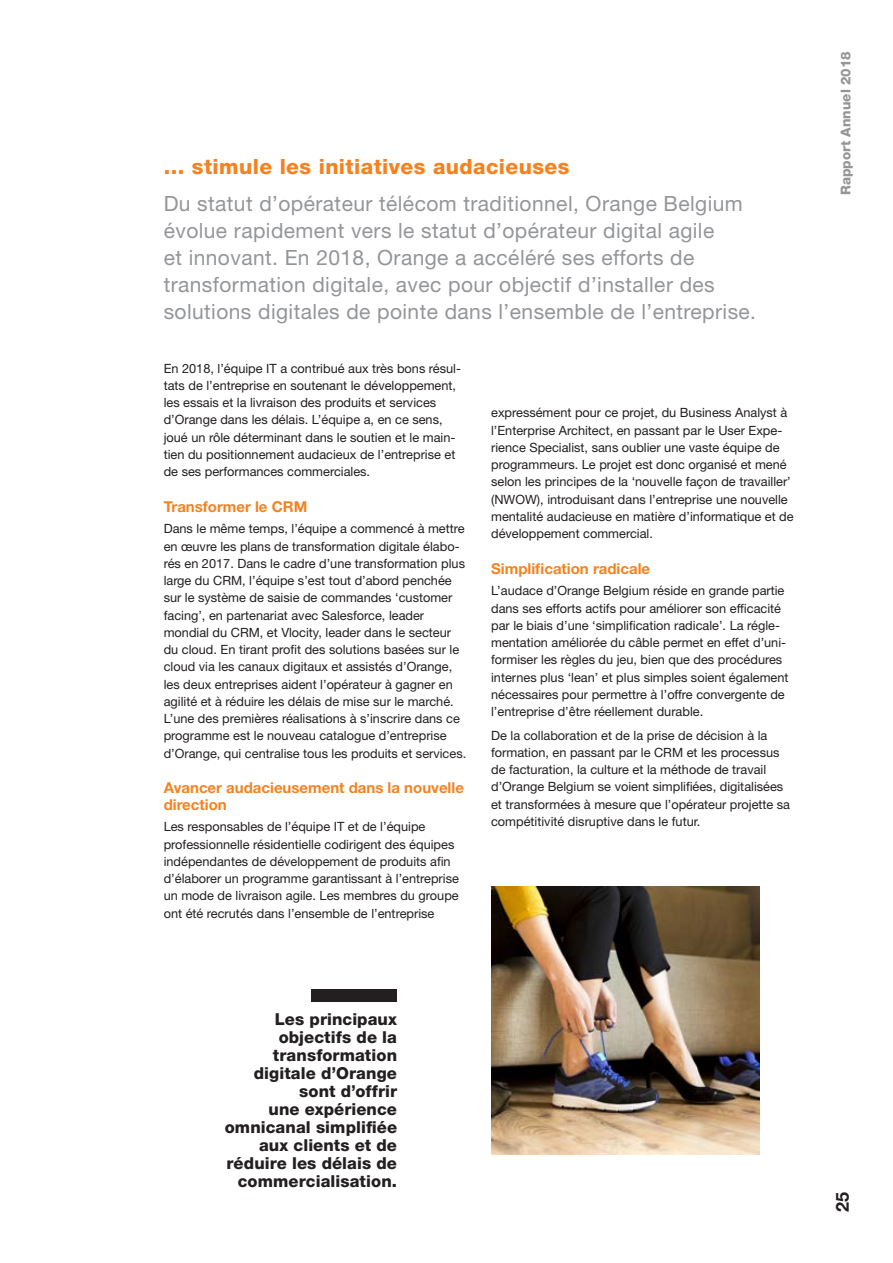
<style>
.page{position:relative;width:893px;height:1263px;background:#fff}
.page>*{position:absolute;margin:0;border:0;box-sizing:border-box;transform-origin:0 0}
.t1{font:21px/27px "Helvetica Neue LT Std";letter-spacing:.02em;color:#939598}
.t2{font:800 21px "Helvetica Neue LT Std";letter-spacing:.02em;color:#f58220}
.t3{font:700 18px "Helvetica Neue LT Std";color:#231f20}
.t4{font:800 16.5px/18px "Helvetica Neue LT Std";letter-spacing:.005em;color:#231f20;text-align:right}
.t5{font:700 15px/16.5px "Helvetica Neue LT Std";color:#f58220}
.t6{font:800 13.5px "Helvetica Neue LT Std";color:#939598}
.t7{font:12.75px/17.2px "Helvetica Neue LT Std";color:#231f20}
</style>
<div class="page">
<img style="left:491px;top:887px;width:268px;height:267px">
<div style="left:311px;top:989px;width:86px;height:12px;background:#231f20"></div>
<h1 class="t2" style="left:164px;top:154px;width:407px">... stimule les initiatives audacieuses</h1>
<p class="t1" style="left:164px;top:190px;width:594px">Du statut d’opérateur télécom traditionnel, Orange Belgium évolue rapidement vers le statut d’opérateur digital agile<br>et innovant. En 2018, Orange a accéléré ses efforts de transformation digitale, avec pour objectif d’installer des solutions digitales de pointe dans l’ensemble de l’entreprise.</p>
<p class="t7" style="left:164px;top:359px;width:299px">En 2018, l’équipe IT a contribué aux très bons résul&shy;tats de l’entreprise en soutenant le développement, les essais et la livraison des produits et services d’Orange dans les délais. L’équipe a, en ce sens, joué un rôle déterminant dans le soutien et le main&shy;tien du positionnement audacieux de l’entreprise et de ses performances commerciales.</p>
<p class="t5" style="left:164px;top:498px;width:145px">Transformer le CRM</p>
<p class="t7" style="left:164px;top:520px;width:304px">Dans le même temps, l’équipe a commencé à mettre en œuvre les plans de transformation digitale élabo&shy;rés en 2017. Dans le cadre d’une transformation plus large du CRM, l’équipe s’est tout d’abord penchée sur le système de saisie de commandes ‘customer facing’, en partenariat avec Salesforce, leader mondial du CRM, et Vlocity, leader dans le secteur du cloud. En tirant profit des solutions basées sur le cloud via les canaux digitaux et assistés d’Orange, les deux entreprises aident l’opérateur à gagner en agilité et à réduire les délais de mise sur le marché.<br>L’une des premières réalisations à s’inscrire dans ce programme est le nouveau catalogue d’entreprise d’Orange, qui centralise tous les produits et services.</p>
<p class="t5" style="left:164px;top:779px;width:302px">Avancer audacieusement dans la nouvelle direction</p>
<p class="t7" style="left:164px;top:818px;width:297px">Les responsables de l’équipe IT et de l’équipe professionnelle résidentielle codirigent des équipes indépendantes de développement de produits afin d’élaborer un programme garantissant à l’entreprise un mode de livraison agile. Les membres du groupe ont été recrutés dans l’ensemble de l’entreprise</p>
<p class="t7" style="left:491px;top:404px;width:304px">expressément pour ce projet, du Business Analyst à l’Enterprise Architect, en passant par le User Expe&shy;rience Specialist, sans oublier une vaste équipe de programmeurs. Le projet est donc organisé et mené selon les principes de la ‘nouvelle façon de travailler’ (NWOW), introduisant dans l’entreprise une nouvelle mentalité audacieuse en matière d’informatique et de développement commercial.</p>
<p class="t5" style="left:491px;top:560px;width:161px">Simplification radicale</p>
<p class="t7" style="left:491px;top:582px;width:299px">L’audace d’Orange Belgium réside en grande partie dans ses efforts actifs pour améliorer son efficacité par le biais d’une ‘simplification radicale’. La régle&shy;mentation améliorée du câble permet en effet d’uni&shy;formiser les règles du jeu, bien que des procédures internes plus ‘lean’ et plus simples soient également nécessaires pour permettre à l’offre convergente de l’entreprise d’être réellement durable.</p>
<p class="t7" style="left:491px;top:726px;width:300px">De la collaboration et de la prise de décision à la formation, en passant par le CRM et les processus de facturation, la culture et la méthode de travail d’Orange Belgium se voient simplifiées, digitalisées et transformées à mesure que l’opérateur projette sa compétitivité disruptive dans le futur.</p>
<p class="t4" style="left:225px;top:1010px;width:174px">Les principaux objectifs de la transformation digitale d’Orange sont d’offrir<br>une expérience omnicanal simplifiée aux clients et de réduire les délais de commercialisation.</p>
<p class="t6" style="left:838px;top:195px;width:145px;rotate:-90deg">Rapport Annuel 2018</p>
<h2 class="t3" style="left:831px;top:1212px;width:22px;rotate:-90deg">25</h2>
</div>
